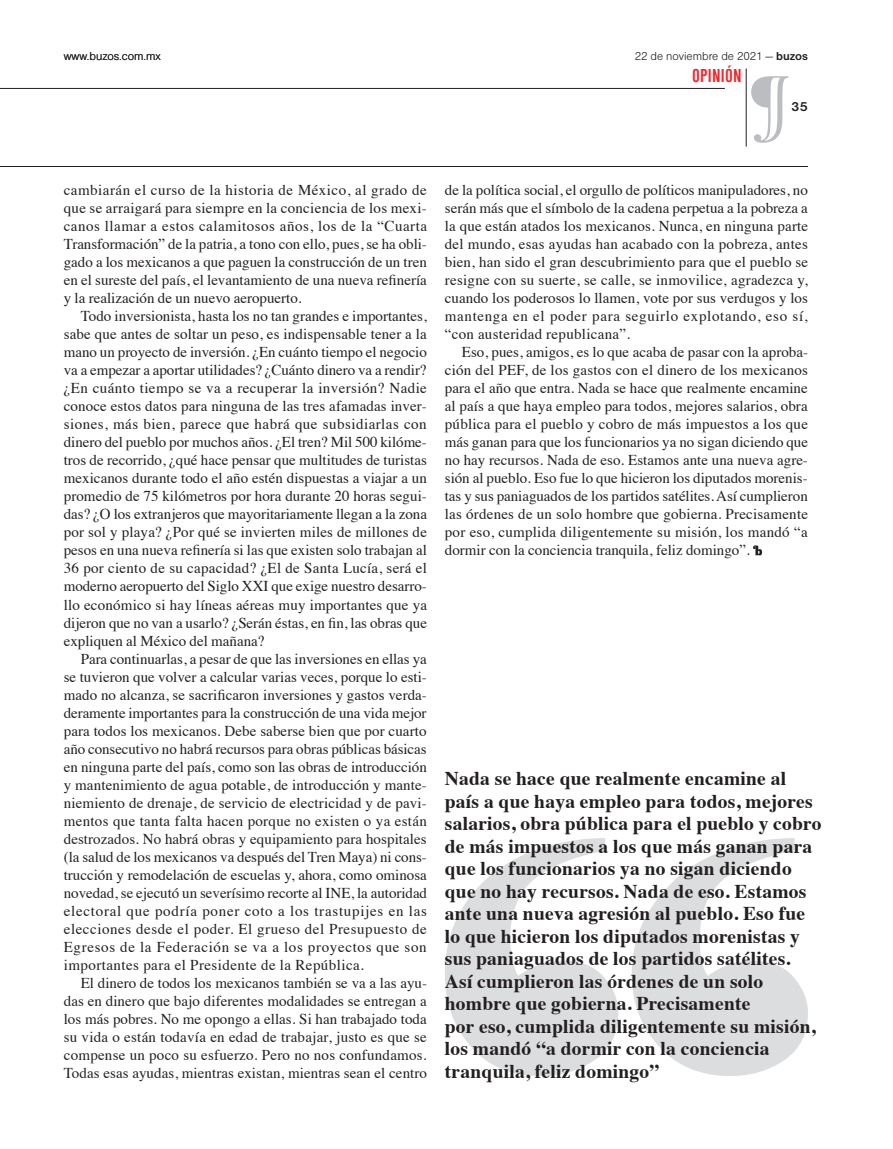
<style>
.page{position:relative;width:893px;height:1149px;background:#fff}
.page>*{position:absolute;margin:0;border:0;box-sizing:border-box;transform-origin:0 0}
.t1{font:700 19.5px/22.5px "Times";letter-spacing:.015em;color:#231f20}
.t2{font:700 condensed 19.5px "Nimbus Sans DOT";letter-spacing:.01em;color:#ee292e}
.t3{font:15px/18px "Times";letter-spacing:.005em;color:#231f20;text-align:justify}
.t4{font:700 13.5px "Nimbus Sans DOT";color:#231f20}
.t5{font:12px "Nimbus Sans DOT Ligh";color:#231f20}
.s1{font-family:"Nimbus Sans DOT";font-weight:700}
</style>
<div class="page">
<hr style="left:0;top:88px;width:725px;height:1px;background:#231f20">
<hr style="left:0;top:166px;width:808px;height:1px;background:#231f20">
<hr style="left:746px;top:68px;width:1px;height:78px;background:#231f20">
<svg style="left:751px;top:76px;width:37px;height:67px"></svg>
<svg style="left:753px;top:545px;width:9px;height:10px"></svg>
<svg style="left:445px;top:838px;width:363px;height:237px;fill:#dcdddf"></svg>
<p class="t5" style="left:64px;top:50px;width:99px">www.buzos.com.mx</p>
<p class="t5" style="left:635px;top:50px;width:175px">22 de noviembre de 2021 — <span class="s1">buzos</span></p>
<h1 class="t2" style="left:692px;top:65px;width:51px">OPINIÓN</h1>
<p class="t4" style="left:791px;top:99px;width:18px">35</p>
<p class="t3" style="left:64px;top:180px;width:365px">cambiarán el curso de la historia de México, al grado de que se arraigará para siempre en la conciencia de los mexi&shy;canos llamar a estos calamitosos años, los de la “Cuarta Transformación” de la patria, a tono con ello, pues, se ha obli&shy;gado a los mexicanos a que paguen la construcción de un tren en el sureste del país, el levantamiento de una nueva refinería y la realización de un nuevo aeropuerto.</p>
<p class="t3" style="left:64px;top:306px;width:365px;text-indent:17px">Todo inversionista, hasta los no tan grandes e importantes, sabe que antes de soltar un peso, es indispensable tener a la mano un proyecto de inversión. ¿En cuánto tiempo el negocio va a empezar a aportar utilidades? ¿Cuánto dinero va a rendir? ¿En cuánto tiempo se va a recuperar la inversión? Nadie conoce estos datos para ninguna de las tres afamadas inver&shy;siones, más bien, parece que habrá que subsidiarlas con dinero del pueblo por muchos años. ¿El tren? Mil 500 kilóme&shy;tros de recorrido, ¿qué hace pensar que multitudes de turistas mexicanos durante todo el año estén dispuestas a viajar a un promedio de 75 kilómetros por hora durante 20 horas segui&shy;das? ¿O los extranjeros que mayoritariamente llegan a la zona por sol y playa? ¿Por qué se invierten miles de millones de pesos en una nueva refinería si las que existen solo trabajan al 36 por ciento de su capacidad? ¿El de Santa Lucía, será el moderno aeropuerto del Siglo XXI que exige nuestro desarro&shy;llo económico si hay líneas aéreas muy importantes que ya dijeron que no van a usarlo? ¿Serán éstas, en fin, las obras que expliquen al México del mañana?</p>
<p class="t3" style="left:64px;top:648px;width:365px;text-indent:17px">Para continuarlas, a pesar de que las inversiones en ellas ya se tuvieron que volver a calcular varias veces, porque lo esti&shy;mado no alcanza, se sacrificaron inversiones y gastos verda&shy;deramente importantes para la construcción de una vida mejor para todos los mexicanos. Debe saberse bien que por cuarto año consecutivo no habrá recursos para obras públicas básicas en ninguna parte del país, como son las obras de introducción y mantenimiento de agua potable, de introducción y mante&shy;niemiento de drenaje, de servicio de electricidad y de pavi&shy;mentos que tanta falta hacen porque no existen o ya están destrozados. No habrá obras y equipamiento para hospitales (la salud de los mexicanos va después del Tren Maya) ni cons&shy;trucción y remodelación de escuelas y, ahora, como ominosa novedad, se ejecutó un severísimo recorte al INE, la autoridad electoral que podría poner coto a los trastupijes en las elecciones desde el poder. El grueso del Presupuesto de Egresos de la Federación se va a los proyectos que son importantes para el Presidente de la República.</p>
<p class="t3" style="left:64px;top:972px;width:365px;text-indent:17px">El dinero de todos los mexicanos también se va a las ayu&shy;das en dinero que bajo diferentes modalidades se entregan a los más pobres. No me opongo a ellas. Si han trabajado toda su vida o están todavía en edad de trabajar, justo es que se compense un poco su esfuerzo. Pero no nos confundamos.<br>Todas esas ayudas, mientras existan, mientras sean el centro</p>
<p class="t3" style="left:445px;top:180px;width:365px">de la política social, el orgullo de políticos manipuladores, no serán más que el símbolo de la cadena perpetua a la pobreza a la que están atados los mexicanos. Nunca, en ninguna parte del mundo, esas ayudas han acabado con la pobreza, antes bien, han sido el gran descubrimiento para que el pueblo se resigne con su suerte, se calle, se inmovilice, agradezca y, cuando los poderosos lo llamen, vote por sus verdugos y los mantenga en el poder para seguirlo explotando, eso sí, “con austeridad republicana”.</p>
<p class="t3" style="left:445px;top:342px;width:365px;text-indent:17px">Eso, pues, amigos, es lo que acaba de pasar con la aproba&shy;ción del PEF, de los gastos con el dinero de los mexicanos para el año que entra. Nada se hace que realmente encamine al país a que haya empleo para todos, mejores salarios, obra pública para el pueblo y cobro de más impuestos a los que más ganan para que los funcionarios ya no sigan diciendo que no hay recursos. Nada de eso. Estamos ante una nueva agre&shy;sión al pueblo. Eso fue lo que hicieron los diputados morenis&shy;tas y sus paniaguados de los partidos satélites. Así cumplieron las órdenes de un solo hombre que gobierna. Precisamente por eso, cumplida diligentemente su misión, los mandó “a dormir con la conciencia tranquila, feliz domingo”.</p>
<p class="t1" style="left:445px;top:765px;width:378px">Nada se hace que realmente encamine al país a que haya empleo para todos, mejores salarios, obra pública para el pueblo y cobro de más impuestos a los que más ganan para que los funcionarios ya no sigan diciendo que no hay recursos. Nada de eso. Estamos ante una nueva agresión al pueblo. Eso fue lo que hicieron los diputados morenistas y sus paniaguados de los partidos satélites.<br>Así cumplieron las órdenes de un solo hombre que gobierna. Precisamente<br>por eso, cumplida diligentemente su misión, los mandó “a dormir con la conciencia tranquila, feliz domingo”</p>
</div>
